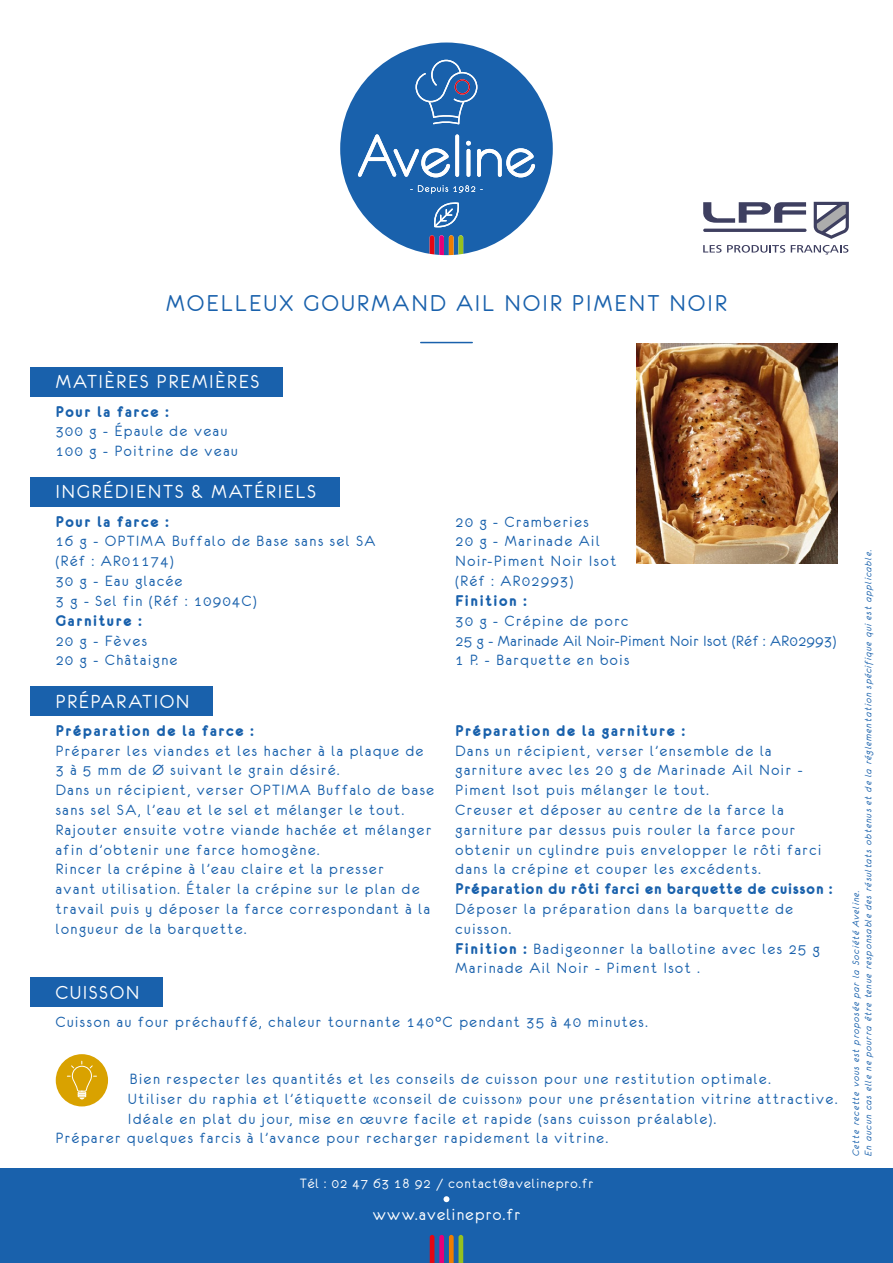
<style>
.page{position:relative;width:893px;height:1263px;background:#fff}
.page>*{position:absolute;margin:0;border:0;box-sizing:border-box;transform-origin:0 0}
.t1{font:25.5px "Eurofurenceregular";letter-spacing:.1em;color:#1961ac}
.t2{font:21px "Eurofurenceregular";letter-spacing:.1em;color:#fff}
.t3{font:18px "Eurofurenceregular";letter-spacing:.075em;color:#fff}
.t4{font:16.5px/19.8px "Eurofurenceregular";letter-spacing:.1em;color:#1961ac}
.t5{font:16.5px "Eurofurencebold";letter-spacing:.1em;color:#1961ac}
.t6{font:16.5px/19.8px "Eurofurenceregular";letter-spacing:.04em;color:#1961ac}
.t7{font:16.5px "Eurofurencebold";letter-spacing:.06em;color:#1961ac}
.t8{font:15px "Eurofurenceregular";letter-spacing:.075em;color:#fff}
.t9{font:10.5px/12.6px "Eurofurenceitalic";letter-spacing:.1em;color:#1961ac}
.s1{font-family:"Eurofurencebold"}
</style>
<div class="page">
<div style="left:0;top:1168px;width:893px;height:95px;background:#1961ac"></div>
<svg style="left:430px;top:1235px;width:33px;height:28px"></svg>
<svg style="left:443px;top:1196px;width:6px;height:6px"></svg>
<img style="left:636px;top:343px;width:201px;height:220px">
<svg style="left:340px;top:43px;width:213px;height:211px;fill:#1961ac"></svg>
<svg style="left:433px;top:202px;width:27px;height:26px"></svg>
<svg style="left:416px;top:60px;width:61px;height:64px;background:#3973b3"></svg>
<svg style="left:430px;top:235px;width:33px;height:20px"></svg>
<svg style="left:410px;top:185px;width:73px;height:9px"></svg>
<svg style="left:466px;top:141px;width:5px;height:5px"></svg>
<svg style="left:358px;top:134px;width:92px;height:43px"></svg>
<svg style="left:455px;top:134px;width:4px;height:43px"></svg>
<hr style="left:467px;top:149px;width:3px;height:28px;background:#fff;border-radius:2px">
<svg style="left:477px;top:148px;width:58px;height:29px"></svg>
<hr style="left:421px;top:342px;width:51px;height:1px;background:#1961ac">
<svg style="left:703px;top:245px;width:82px;height:8px"></svg>
<svg style="left:791px;top:245px;width:57px;height:10px"></svg>
<svg style="left:814px;top:202px;width:35px;height:37px"></svg>
<hr style="left:703px;top:229px;width:104px;height:3px;background:#3e3f60;border-radius:2px">
<svg style="left:703px;top:202px;width:103px;height:21px"></svg>
<div style="left:30px;top:367px;width:253px;height:29px;background:#1961ac"></div>
<div style="left:30px;top:477px;width:309px;height:30px;background:#1961ac"></div>
<div style="left:30px;top:686px;width:183px;height:30px;background:#1961ac"></div>
<div style="left:30px;top:977px;width:133px;height:30px;background:#1961ac"></div>
<div style="left:56px;top:1054px;width:52px;height:52px;background:#d9a200;border-radius:50%"></div>
<svg style="left:67px;top:1061px;width:29px;height:38px"></svg>
<h1 class="t1" style="left:166px;top:290px;width:562px">MOELLEUX GOURMAND AIL NOIR PIMENT NOIR</h1>
<p class="t2" style="left:56px;top:371px;width:205px">MATIÈRES PREMIÈRES</p>
<p class="t5" style="left:56px;top:403px;width:114px">Pour la farce :</p>
<p class="t4" style="left:56px;top:421px;width:183px">300 g - Épaule de veau<br>100 g - Poitrine de veau</p>
<p class="t2" style="left:56px;top:481px;width:262px">INGRÉDIENTS &amp; MATÉRIELS</p>
<p class="t5" style="left:56px;top:513px;width:114px">Pour la farce :</p>
<p class="t4" style="left:56px;top:531px;width:321px">16 g - OPTIMA Buffalo de Base sans sel SA (Réf : AR01174)<br>30 g - Eau glacée<br>3 g - Sel fin (Réf : 10904C)</p>
<p class="t5" style="left:56px;top:612px;width:87px">Garniture :</p>
<p class="t4" style="left:56px;top:630px;width:123px">20 g - Fèves<br>20 g - Châtaigne</p>
<p class="t2" style="left:56px;top:690px;width:135px">PRÉPARATION</p>
<p class="t5" style="left:56px;top:722px;width:199px">Préparation de la farce :</p>
<p class="t4" style="left:56px;top:740px;width:380px">Préparer les viandes et les hacher à la plaque de 3 à 5 mm de Ø suivant le grain désiré.<br>Dans un récipient, verser OPTIMA Buffalo de base sans sel SA, l’eau et le sel et mélanger le tout.<br>Rajouter ensuite votre viande hachée et mélanger afin d’obtenir une farce homogène.<br>Rincer la crépine à l’eau claire et la presser<br>avant utilisation. Étaler la crépine sur le plan de travail puis y déposer la farce correspondant à la longueur de la barquette.</p>
<p class="t4" style="left:455px;top:512px;width:162px">20 g - Cramberies<br>20 g - Marinade Ail<br>Noir-Piment Noir Isot (Réf : AR02993)</p>
<p class="t5" style="left:455px;top:592px;width:73px">Finition :</p>
<p class="t6" style="left:455px;top:611px;width:382px">30 g - Crépine de porc<br>25 g - Marinade Ail Noir-Piment Noir Isot (Réf : AR02993)<br>1 P. - Barquette en bois</p>
<p class="t5" style="left:455px;top:722px;width:231px">Préparation de la garniture :</p>
<p class="t4" style="left:455px;top:740px;width:367px">Dans un récipient, verser l’ensemble de la garniture avec les 20 g de Marinade Ail Noir - Piment Isot puis mélanger le tout.<br>Creuser et déposer au centre de la farce la garniture par dessus puis rouler la farce pour obtenir un cylindre puis envelopper le rôti farci dans la crépine et couper les excédents.</p>
<p class="t7" style="left:455px;top:881px;width:378px">Préparation du rôti farci en barquette de cuisson :</p>
<p class="t4" style="left:455px;top:899px;width:366px">Déposer la préparation dans la barquette de cuisson.<br><span class="s1">Finition :</span> Badigeonner la ballotine avec les 25 g Marinade Ail Noir - Piment Isot .</p>
<p class="t2" style="left:56px;top:981px;width:85px">CUISSON</p>
<p class="t4" style="left:56px;top:1012px;width:593px">Cuisson au four préchauffé, chaleur tournante 140°C pendant 35 à 40 minutes.</p>
<p class="t4" style="left:130px;top:1069px;width:642px">Bien respecter les quantités et les conseils de cuisson pour une restitution optimale.</p>
<p class="t4" style="left:128px;top:1089px;width:710px">Utiliser du raphia et l’étiquette «conseil de cuisson» pour une présentation vitrine attractive.</p>
<p class="t4" style="left:128px;top:1108px;width:589px">Idéale en plat du jour, mise en œuvre facile et rapide (sans cuisson préalable).</p>
<p class="t4" style="left:56px;top:1128px;width:554px">Préparer quelques farcis à l’avance pour recharger rapidement la vitrine.</p>
<p class="t8" style="left:300px;top:1176px;width:295px">Tél : 02 47 63 18 92 / contact@avelinepro.fr</p>
<p class="t3" style="left:373px;top:1206px;width:149px">www.avelinepro.fr</p>
<p class="t9" style="left:849px;top:1156px;width:608px;rotate:-90deg">Cette recette vous est proposée par la Société Aveline.<br>En aucun cas elle ne pourra être tenue responsable des résultats obtenus et de la réglementation spécifique qui est applicable.</p>
</div>
